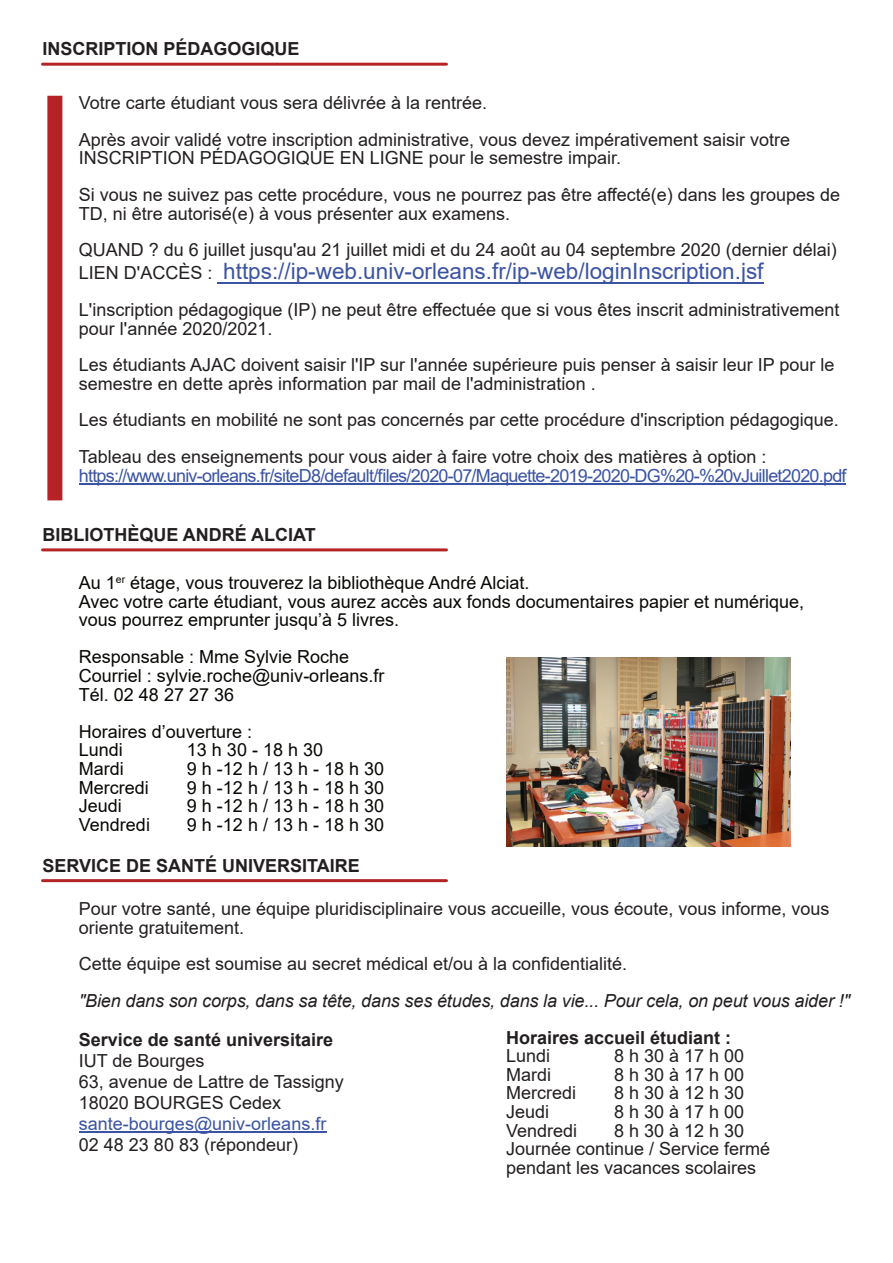
<style>
.page{position:relative;width:893px;height:1263px;background:#fff}
.page>*{position:absolute;margin:0;border:0;box-sizing:border-box;transform-origin:0 0}
.t1{font:22.5px "Arial";color:#3a53a3}
.t2{font:18px/18.6px "Arial";color:#231f20}
.t3{font:18px/18.6px "Arial";color:#080704}
.t4{font:700 18px "Arial";color:#231f20}
.t5{font:18px "Arial";letter-spacing:-.04em;color:#3a53a3}
.t6{font:italic 18px "Arial";letter-spacing:-.01em;color:#231f20}
.t7{font:18px "Arial";letter-spacing:.28em;color:#080704}
.t8{font:18px "Arial";letter-spacing:.28em;color:#231f20}
.t9{font:18px "Arial";color:#3a53a3}
.t10{font:18px "Arial";letter-spacing:.14em;color:#080704}
.s1{font-size:18px;color:#231f20}
</style>
<div class="page">
<hr style="left:79px;top:1131px;width:247px;height:2px;background:#3a53a3">
<hr style="left:43px;top:63px;width:403px;height:3px;background:#b62326">
<hr style="left:43px;top:548px;width:403px;height:3px;background:#b62326">
<hr style="left:43px;top:879px;width:403px;height:3px;background:#b62326">
<img style="left:506px;top:657px;width:285px;height:190px">
<hr style="left:217px;top:282px;width:546px;height:1px;background:#3a53a3">
<hr style="left:79px;top:483px;width:767px;height:2px;background:#3a53a3">
<div style="left:47px;top:96px;width:15px;height:404px;background:#b62326"></div>
<p class="t4" style="left:43px;top:42px;width:259px">INSCRIPTION PÉDAGOGIQUE</p>
<p class="t2" style="left:79px;top:85px;width:713px;line-height:37.2px">Votre carte étudiant vous sera délivrée à la rentrée.<br>Après avoir validé votre inscription administrative, vous devez impérativement saisir votre</p>
<p class="t2" style="left:79px;top:141px;width:763px;line-height:36.6px">INSCRIPTION PÉDAGOGIQUE EN LIGNE pour le semestre impair.<br>Si vous ne suivez pas cette procédure, vous ne pourrez pas être affecté(e) dans les groupes de</p>
<p class="t2" style="left:79px;top:197px;width:759px;line-height:36.6px">TD, ni être autorisé(e) à vous présenter aux examens.<br>QUAND ? du 6 juillet jusqu'au 21 juillet midi et du 24 août au 04 septembre 2020 (dernier délai)</p>
<p class="t1" style="left:79px;top:263px;width:686px"><span class="s1">LIEN D'ACCÈS :</span> https://ip-web.univ-orleans.fr/ip-web/loginInscription.jsf</p>
<p class="t2" style="left:79px;top:302px;width:762px">L'inscription pédagogique (IP) ne peut être effectuée que si vous êtes inscrit administrativement pour l'année 2020/2021.</p>
<p class="t2" style="left:79px;top:357px;width:757px">Les étudiants AJAC doivent saisir l'IP sur l'année supérieure puis penser à saisir leur IP pour le semestre en dette après information par mail de l'administration .</p>
<p class="t2" style="left:79px;top:403px;width:761px;line-height:36.6px">Les étudiants en mobilité ne sont pas concernés par cette procédure d'inscription pédagogique.<br>Tableau des enseignements pour vous aider à faire votre choix des matières à option :</p>
<p class="t5" style="left:79px;top:468px;width:769px">https://www.univ-orleans.fr/siteD8/default/files/2020-07/Maquette-2019-2020-DG%20-%20vJuillet2020.pdf</p>
<p class="t4" style="left:43px;top:528px;width:275px">BIBLIOTHÈQUE ANDRÉ ALCIAT</p>
<p class="t3" style="left:79px;top:575px;width:727px">Au 1<sup>er</sup> étage, vous trouverez la bibliothèque André Alciat.<br>Avec votre carte étudiant, vous aurez accès aux fonds documentaires papier et numérique, vous pourrez emprunter jusqu’à 5 livres.</p>
<p class="t3" style="left:79px;top:649px;width:307px">Responsable : Mme Sylvie Roche<br>Courriel : sylvie.roche@univ-orleans.fr<br>Tél. 02 48 27 27 36</p>
<p class="t3" style="left:79px;top:724px;width:175px">Horaires d’ouverture :<br>Lundi</p>
<p class="t10" style="left:187px;top:743px;width:138px">13h30-18h30</p>
<p class="t3" style="left:79px;top:761px;width:47px">Mardi</p>
<p class="t7" style="left:187px;top:762px;width:199px">9h-12h/13h-18h30</p>
<p class="t3" style="left:79px;top:779px;width:72px">Mercredi</p>
<p class="t7" style="left:187px;top:780px;width:199px">9h-12h/13h-18h30</p>
<p class="t3" style="left:79px;top:798px;width:45px">Jeudi</p>
<p class="t7" style="left:187px;top:799px;width:199px">9h-12h/13h-18h30</p>
<p class="t3" style="left:79px;top:817px;width:73px">Vendredi</p>
<p class="t7" style="left:187px;top:818px;width:199px">9h-12h/13h-18h30</p>
<p class="t4" style="left:43px;top:859px;width:319px">SERVICE DE SANTÉ UNIVERSITAIRE</p>
<p class="t2" style="left:79px;top:901px;width:752px">Pour votre santé, une équipe pluridisciplinaire vous accueille, vous écoute, vous informe, vous oriente gratuitement.</p>
<p class="t2" style="left:79px;top:956px;width:550px">Cette équipe est soumise au secret médical et/ou à la confidentialité.</p>
<p class="t6" style="left:79px;top:994px;width:773px">"Bien dans son corps, dans sa tête, dans ses études, dans la vie... Pour cela, on peut vous aider !"</p>
<p class="t4" style="left:79px;top:1033px;width:256px">Service de santé universitaire</p>
<p class="t2" style="left:79px;top:1052px;width:266px;line-height:20.9px">IUT de Bourges<br>63, avenue de Lattre de Tassigny<br>18020 BOURGES Cedex</p>
<p class="t9" style="left:79px;top:1116px;width:249px">sante-bourges@univ-orleans.fr</p>
<p class="t2" style="left:79px;top:1136px;width:221px">02 48 23 80 83 (répondeur)</p>
<p class="t4" style="left:506px;top:1030px;width:227px">Horaires accueil étudiant :</p>
<p class="t2" style="left:506px;top:1048px;width:46px">Lundi</p>
<p class="t8" style="left:614px;top:1049px;width:132px">8h30à17h00</p>
<p class="t2" style="left:506px;top:1067px;width:47px">Mardi</p>
<p class="t8" style="left:614px;top:1068px;width:132px">8h30à17h00</p>
<p class="t2" style="left:506px;top:1085px;width:72px">Mercredi</p>
<p class="t8" style="left:614px;top:1086px;width:132px">8h30à12h30</p>
<p class="t2" style="left:506px;top:1104px;width:45px">Jeudi</p>
<p class="t8" style="left:614px;top:1105px;width:132px">8h30à17h00</p>
<p class="t2" style="left:506px;top:1122px;width:73px">Vendredi</p>
<p class="t2" style="left:506px;top:1122px;width:266px;text-indent:108px">8h30à12h30<br>Journée continue / Service fermé pendant les vacances scolaires</p>
</div>
